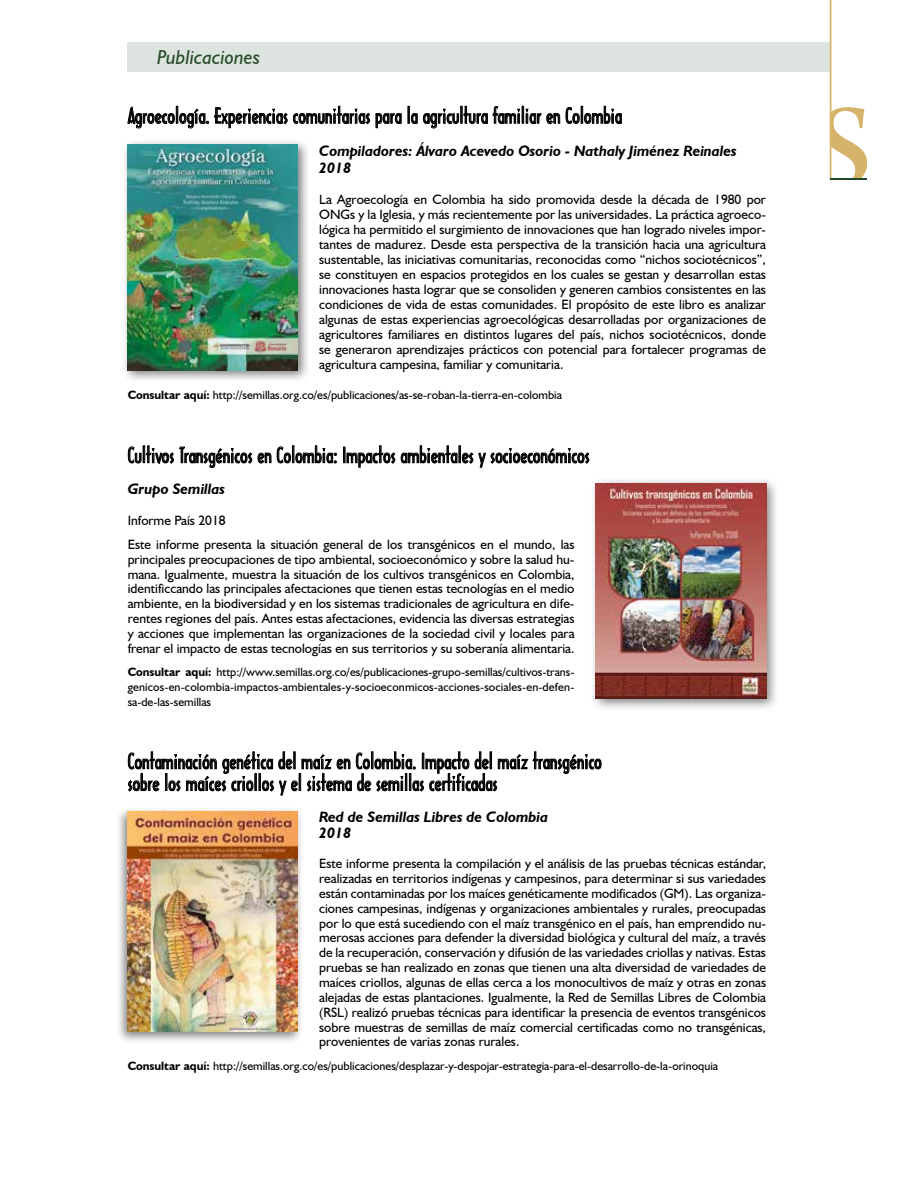
<style>
.page{position:relative;width:915px;height:1191px;background:#fff}
.page>*{position:absolute;margin:0;border:0;box-sizing:border-box;transform-origin:0 0}
.t1{font:20.25px/21.8px "Architecture Plain";color:#000}
.t2{font:italic 20.25px "Humanist 521 BT";color:#274c28}
.t3{font:italic 700 15px/16.5px "Humanist 521 BT";color:#000}
.t4{font:13.5px/14.9px "Humanist 521 BT";color:#000;text-align:justify}
.t5{font:12px/15px "Humanist 521 BT";color:#000;text-align:justify}
.s1{font-weight:700}
</style>
<div class="page">
<div style="left:128px;top:43px;width:701px;height:29px;background:#dde4df"></div>
<svg style="left:829px;top:0;width:37px;height:178px"></svg>
<hr style="left:829px;top:178px;width:37px;height:1px;background:#1e4a28">
<svg style="left:128px;top:751px;width:473px;height:44px"></svg>
<svg style="left:127px;top:106px;width:160px;height:22px"></svg>
<svg style="left:293px;top:106px;width:108px;height:22px"></svg>
<svg style="left:407px;top:106px;width:10px;height:18px"></svg>
<svg style="left:423px;top:106px;width:198px;height:22px"></svg>
<div style="left:122px;top:139px;width:188px;height:244px;background:#000;opacity:.5"></div>
<img style="left:128px;top:145px;width:170px;height:225px">
<div style="left:115px;top:806px;width:189px;height:238px;background:#000;opacity:.5"></div>
<img style="left:128px;top:811px;width:170px;height:220px">
<svg style="left:128px;top:445px;width:143px;height:23px"></svg>
<svg style="left:277px;top:445px;width:60px;height:18px"></svg>
<svg style="left:343px;top:445px;width:246px;height:23px"></svg>
<div style="left:589px;top:476px;width:190px;height:236px;background:#000;opacity:.5"></div>
<img style="left:595px;top:483px;width:170px;height:215px">
<h1 class="t2" style="left:157px;top:45px;width:104px">Publicaciones</h1>
<h1 class="t1" style="left:128px;top:106px;width:496px">Agroecología. Experiencias comunitarias para la agricultura familiar en Colombia</h1>
<p class="t3" style="left:319px;top:143px;width:419px">Compiladores: Álvaro Acevedo Osorio - Nathaly Jiménez Reinales<br>2018</p>
<p class="t4" style="left:319px;top:192px;width:448px">La Agroecología en Colombia ha sido promovida desde la década de 1980 por ONGs y la Iglesia, y más recientemente por las universidades. La práctica agroeco&shy;lógica ha permitido el surgimiento de innovaciones que han logrado niveles impor&shy;tantes de madurez. Desde esta perspectiva de la transición hacia una agricultura sustentable, las iniciativas comunitarias, reconocidas como “nichos sociotécnicos”, se constituyen en espacios protegidos en los cuales se gestan y desarrollan estas innovaciones hasta lograr que se consoliden y generen cambios consistentes en las condiciones de vida de estas comunidades. El propósito de este libro es analizar algunas de estas experiencias agroecológicas desarrolladas por organizaciones de agricultores familiares en distintos lugares del país, nichos sociotécnicos, donde se generaron aprendizajes prácticos con potencial para fortalecer programas de agricultura campesina, familiar y comunitaria.</p>
<p class="t5" style="left:128px;top:387px;width:435px"><span class="s1">Consultar aquí:</span> http://semillas.org.co/es/publicaciones/as-se-roban-la-tierra-en-colombia</p>
<h1 class="t1" style="left:128px;top:446px;width:463px">Cultivos Transgénicos en Colombia: Impactos ambientales y socioeconómicos</h1>
<p class="t3" style="left:128px;top:480px;width:99px">Grupo Semillas</p>
<p class="t4" style="left:128px;top:509px;width:448px;line-height:23.4px">Informe País 2018<br>Este informe presenta la situación general de los transgénicos en el mundo, las</p>
<p class="t4" style="left:128px;top:551px;width:448px">principales preocupaciones de tipo ambiental, socioeconómico y sobre la salud hu&shy;mana. Igualmente, muestra la situación de los cultivos transgénicos en Colombia, identificcando las principales afectaciones que tienen estas tecnologías en el medio ambiente, en la biodiversidad y en los sistemas tradicionales de agricultura en dife&shy;rentes regiones del país. Antes estas afectaciones, evidencia las diversas estrategias y acciones que implementan las organizaciones de la sociedad civil y locales para frenar el impacto de estas tecnologías en sus territorios y su soberanía alimentaria.</p>
<p class="t5" style="left:128px;top:664px;width:448px"><span class="s1">Consultar aquí:</span> http://www.semillas.org.co/es/publicaciones-grupo-semillas/cultivos-trans&shy;genicos-en-colombia-impactos-ambientales-y-socioeconmicos-acciones-sociales-en-defen&shy;sa-de-las-semillas</p>
<h1 class="t1" style="left:128px;top:752px;width:475px">Contaminación genética del maíz en Colombia. Impacto del maíz transgénico sobre los maíces criollos y el sistema de semillas certificadas</h1>
<p class="t3" style="left:319px;top:808px;width:230px">Red de Semillas Libres de Colombia<br>2018</p>
<p class="t4" style="left:319px;top:856px;width:448px">Este informe presenta la compilación y el análisis de las pruebas técnicas estándar, realizadas en territorios indígenas y campesinos, para determinar si sus variedades están contaminadas por los maíces genéticamente modificados (GM). Las organiza&shy;ciones campesinas, indígenas y organizaciones ambientales y rurales, preocupadas por lo que está sucediendo con el maíz transgénico en el país, han emprendido nu&shy;merosas acciones para defender la diversidad biológica y cultural del maíz, a través de la recuperación, conservación y difusión de las variedades criollas y nativas. Estas pruebas se han realizado en zonas que tienen una alta diversidad de variedades de maíces criollos, algunas de ellas cerca a los monocultivos de maíz y otras en zonas alejadas de estas plantaciones. Igualmente, la Red de Semillas Libres de Colombia (RSL) realizó pruebas técnicas para identificar la presencia de eventos transgénicos sobre muestras de semillas de maíz comercial certificadas como no transgénicas, provenientes de varias zonas rurales.</p>
<p class="t5" style="left:128px;top:1058px;width:591px"><span class="s1">Consultar aquí:</span> http://semillas.org.co/es/publicaciones/desplazar-y-despojar-estrategia-para-el-desarrollo-de-la-orinoquia</p>
</div>
